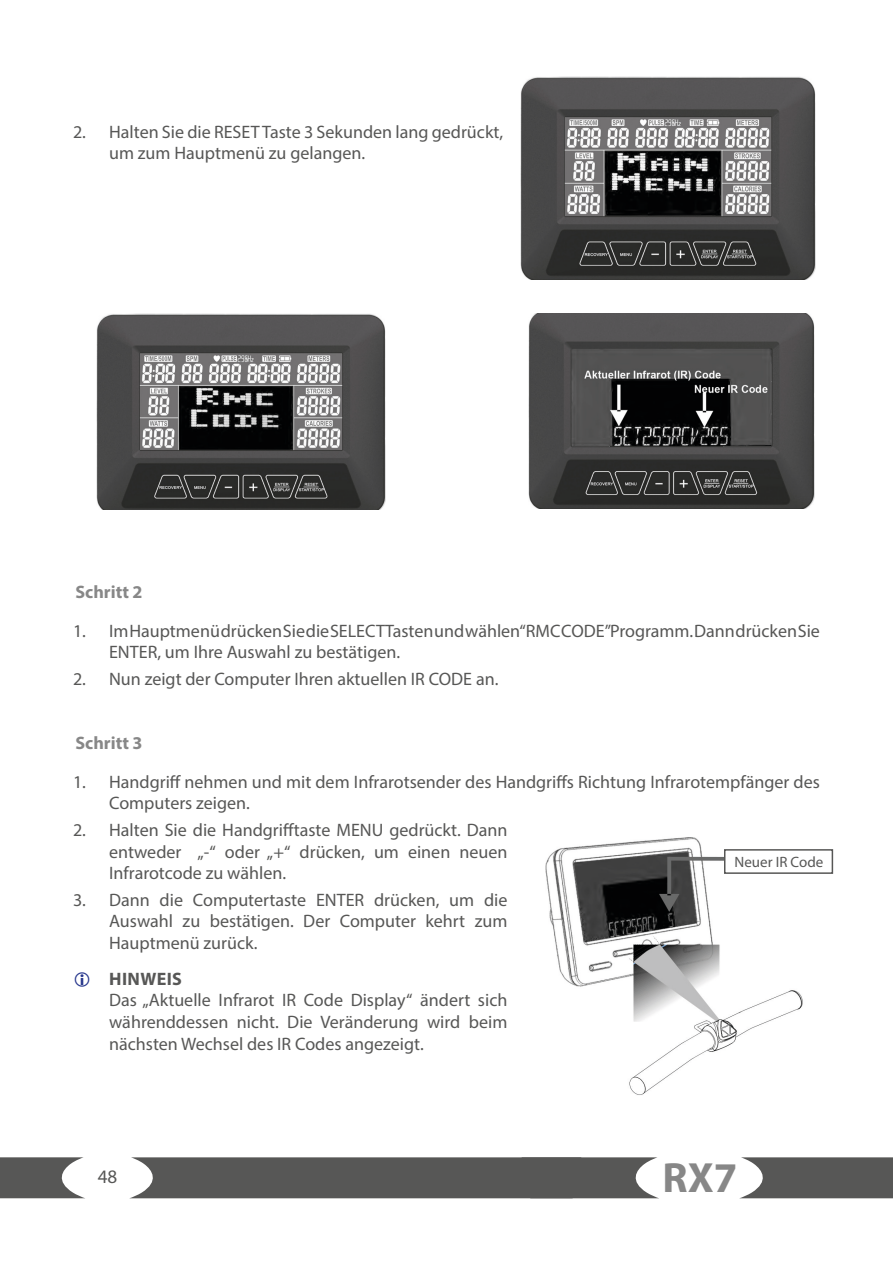
<style>
.page{position:relative;width:893px;height:1263px;background:#fff}
.page>*{position:absolute;margin:0;border:0;box-sizing:border-box;transform-origin:0 0}
.t1{font:700 42.45px "Myriad Pro";color:#878787}
.t2{font:19.05px "Myriad Pro";color:#575756}
.Text_Hinweise{font:18px/21.1px "Myriad Pro";color:#575756;text-align:justify}
.Schritt_Aufzählung_n{font:18px/21.1px "Myriad Pro";color:#575756}
.t3{font:700 18px "Myriad Pro";color:#878787}
.t4{font:700 18px "Myriad Pro";letter-spacing:.02em;color:#575756}
.t5{font:15px "Myriad Pro";color:#575756}
</style>
<div class="page">
<img style="left:520px;top:77px;width:296px;height:203px">
<img style="left:96px;top:314px;width:290px;height:195px">
<img style="left:528px;top:314px;width:286px;height:194px">
<img style="left:545px;top:837px;width:258px;height:258px">
<svg style="left:0;top:1157px;width:84px;height:41px"></svg>
<svg style="left:130px;top:1157px;width:528px;height:41px;background:#626261"></svg>
<svg style="left:740px;top:1157px;width:153px;height:41px;background:#696968"></svg>
<div style="left:725px;top:850px;width:107px;height:23px;background:#fff"></div>
<div style="left:724px;top:849px;width:109px;height:25px;border:2px solid #575756"></div>
<p class="Schritt_Aufzählung_n" style="left:109px;top:121px;width:395px;text-indent:-36px">2. Halten Sie die RESET Taste 3 Sekunden lang gedrückt, um zum Hauptmenü zu gelangen.</p>
<p class="t3" style="left:75px;top:580px;width:69px">Schritt 2</p>
<p class="Text_Hinweise" style="left:109px;top:620px;width:712px;text-indent:-36px">1. Im Hauptmenü drücken Sie die SELECT Tasten und wählen “RMC CODE” Programm. Dann drücken Sie<br>ENTER, um Ihre Auswahl zu bestätigen.</p>
<p class="Text_Hinweise" style="left:73px;top:668px;width:427px">2. Nun zeigt der Computer Ihren aktuellen IR CODE an.</p>
<p class="t3" style="left:75px;top:731px;width:69px">Schritt 3</p>
<p class="Text_Hinweise" style="left:109px;top:771px;width:712px;text-indent:-36px">1. Handgriff nehmen und mit dem Infrarotsender des Handgriffs Richtung Infrarotempfänger des<br>Computers zeigen.</p>
<p class="Text_Hinweise" style="left:109px;top:819px;width:400px;text-indent:-36px">2. Halten Sie die Handgrifftaste MENU gedrückt. Dann entweder „-“ oder „+“ drücken, um einen neuen Infrarotcode zu wählen.</p>
<p class="Text_Hinweise" style="left:109px;top:889px;width:400px;text-indent:-36px">3. Dann die Computertaste ENTER drücken, um die Auswahl zu bestätigen. Der Computer kehrt zum Hauptmenü zurück.</p>
<p class="t4" style="left:109px;top:967px;width:74px">HINWEIS</p>
<p class="Text_Hinweise" style="left:109px;top:989px;width:400px;line-height:21.6px">Das „Aktuelle Infrarot IR Code Display“ ändert sich währenddessen nicht. Die Veränderung wird beim nächsten Wechsel des IR Codes angezeigt.</p>
<p class="t5" style="left:734px;top:853px;width:90px">Neuer IR Code</p>
<p class="t2" style="left:98px;top:1165px;width:21px">48</p>
<h1 class="t1" style="left:662px;top:1150px;width:77px">RX7</h1>
</div>
